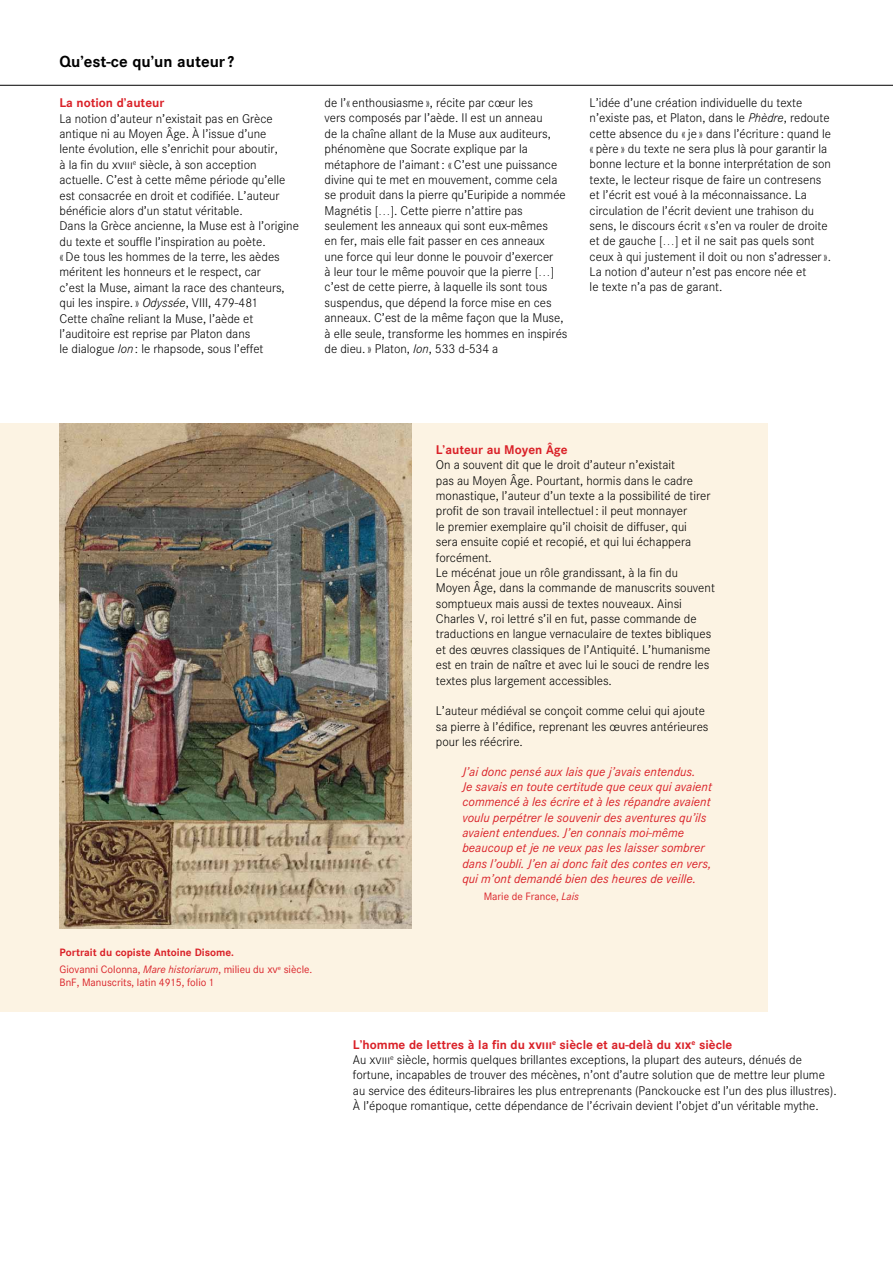
<style>
.page{position:relative;width:893px;height:1263px;background:#fff}
.page>*{position:absolute;margin:0;border:0;box-sizing:border-box;transform-origin:0 0}
.t1{font:700 15.75px "Corporate SBQ3";color:#000}
.t2{font:300 12.3px/15.3px "Corporate SBQ3";color:#000}
.t3{font:italic 12.3px/15.3px "Corporate SBQ3";color:#da2128}
.t4{font:700 12.3px "Corporate SBQ3";color:#da2128}
.t5{font:10.5px/17px "Corporate SBQ3";color:#da2128}
.s1{font-family:"Corporate Expert SBQ4"}
.s2{font-style:italic}
.s3{font-weight:700}
.s4{font-weight:700;color:#da2128}
.s5{font-family:"Corporate Expert SBQ4";font-weight:700;color:#da2128}
</style>
<div class="page">
<div style="left:0;top:423px;width:767px;height:589px;background:#fcf3e3"></div>
<img style="left:60px;top:424px;width:351px;height:505px">
<hr style="left:0;top:85px;width:893px;height:1px;background:#000">
<p class="t1" style="left:60px;top:52px;width:176px">Qu’est-ce qu’un auteur ?</p>
<p class="t4" style="left:60px;top:95px;width:106px">La notion d’auteur</p>
<p class="t2" style="left:60px;top:111px;width:241px">La notion d’auteur n’existait pas en Grèce antique ni au Moyen Âge. À l’issue d’une<br>lente évolution, elle s’enrichit pour aboutir,<br>à la fin du <span class="s1">xviii</span><sup>e</sup> siècle, à son acception actuelle. C’est à cette même période qu’elle est consacrée en droit et codifiée. L’auteur bénéficie alors d’un statut véritable.<br>Dans la Grèce ancienne, la Muse est à l’origine du texte et souffle l’inspiration au poète.<br>«De tous les hommes de la terre, les aèdes méritent les honneurs et le respect, car<br>c’est la Muse, aimant la race des chanteurs, qui les inspire.» <span class="s2">Odyssée</span>, VIII, 479-481<br>Cette chaîne reliant la Muse, l’aède et l’auditoire est reprise par Platon dans<br>le dialogue <span class="s2">Ion</span>: le rhapsode, sous l’effet</p>
<p class="t2" style="left:325px;top:95px;width:244px">de l’«enthousiasme», récite par cœur les<br>vers composés par l’aède. Il est un anneau<br>de la chaîne allant de la Muse aux auditeurs, phénomène que Socrate explique par la métaphore de l’aimant: «C’est une puissance divine qui te met en mouvement, comme cela se produit dans la pierre qu’Euripide a nommée Magnétis […]. Cette pierre n’attire pas seulement les anneaux qui sont eux-mêmes<br>en fer, mais elle fait passer en ces anneaux<br>une force qui leur donne le pouvoir d’exercer<br>à leur tour le même pouvoir que la pierre […] c’est de cette pierre, à laquelle ils sont tous suspendus, que dépend la force mise en ces anneaux. C’est de la même façon que la Muse, à elle seule, transforme les hommes en inspirés de dieu.» Platon, <span class="s2">Ion</span>, 533 d-534 a</p>
<p class="t2" style="left:590px;top:95px;width:243px">L’idée d’une création individuelle du texte n’existe pas, et Platon, dans le <span class="s2">Phèdre</span>, redoute cette absence du «je» dans l’écriture: quand le «père» du texte ne sera plus là pour garantir la bonne lecture et la bonne interprétation de son texte, le lecteur risque de faire un contresens et l’écrit est voué à la méconnaissance. La circulation de l’écrit devient une trahison du sens, le discours écrit « s’en va rouler de droite et de gauche […] et il ne sait pas quels sont ceux à qui justement il doit ou non s’adresser».<br>La notion d’auteur n’est pas encore née et<br>le texte n’a pas de garant.</p>
<p class="t5" style="left:60px;top:944px;width:254px"><span class="s3">Portrait du copiste Antoine Disome.<br></span>Giovanni Colonna, <span class="s2">Mare historiarum</span>, milieu du <span class="s1">xv</span><sup>e</sup> siècle.</p>
<p class="t5" style="left:60px;top:974px;width:156px">BnF, Manuscrits, latin 4915, folio 1</p>
<p class="t4" style="left:436px;top:442px;width:133px">L’auteur au Moyen Âge</p>
<p class="t2" style="left:436px;top:457px;width:281px">On a souvent dit que le droit d’auteur n’existait<br>pas au Moyen Âge. Pourtant, hormis dans le cadre monastique, l’auteur d’un texte a la possibilité de tirer profit de son travail intellectuel: il peut monnayer<br>le premier exemplaire qu’il choisit de diffuser, qui<br>sera ensuite copié et recopié, et qui lui échappera forcément.<br>Le mécénat joue un rôle grandissant, à la fin du Moyen Âge, dans la commande de manuscrits souvent somptueux mais aussi de textes nouveaux. Ainsi Charles V, roi lettré s’il en fut, passe commande de traductions en langue vernaculaire de textes bibliques et des œuvres classiques de l’Antiquité. L’humanisme est en train de naître et avec lui le souci de rendre les textes plus largement accessibles.</p>
<p class="t2" style="left:436px;top:703px;width:274px">L’auteur médiéval se conçoit comme celui qui ajoute sa pierre à l’édifice, reprenant les œuvres antérieures pour les réécrire.</p>
<p class="t3" style="left:462px;top:763px;width:251px">J’ai donc pensé aux lais que j’avais entendus.<br>Je savais en toute certitude que ceux qui avaient commencé à les écrire et à les répandre avaient voulu perpétrer le souvenir des aventures qu’ils avaient entendues. J’en connais moi-même beaucoup et je ne veux pas les laisser sombrer dans l’oubli. J’en ai donc fait des contes en vers, qui m’ont demandé bien des heures de veille.</p>
<p class="t5" style="left:484px;top:888px;width:97px">Marie de France, <span class="s2">Lais</span></p>
<p class="t2" style="left:353px;top:1037px;width:485px"><span class="s4">L’homme de lettres à la fin du</span> <span class="s5">xviii</span><sup>e</sup> <span class="s4">siècle et au-delà du</span> <span class="s5">xix</span><sup>e</sup> <span class="s4">siècle<br></span>Au <span class="s1">xviii</span><sup>e</sup> siècle, hormis quelques brillantes exceptions, la plupart des auteurs, dénués de fortune, incapables de trouver des mécènes, n’ont d’autre solution que de mettre leur plume au service des éditeurs-libraires les plus entreprenants (Panckoucke est l’un des plus illustres).<br>À l’époque romantique, cette dépendance de l’écrivain devient l’objet d’un véritable mythe.</p>
</div>
